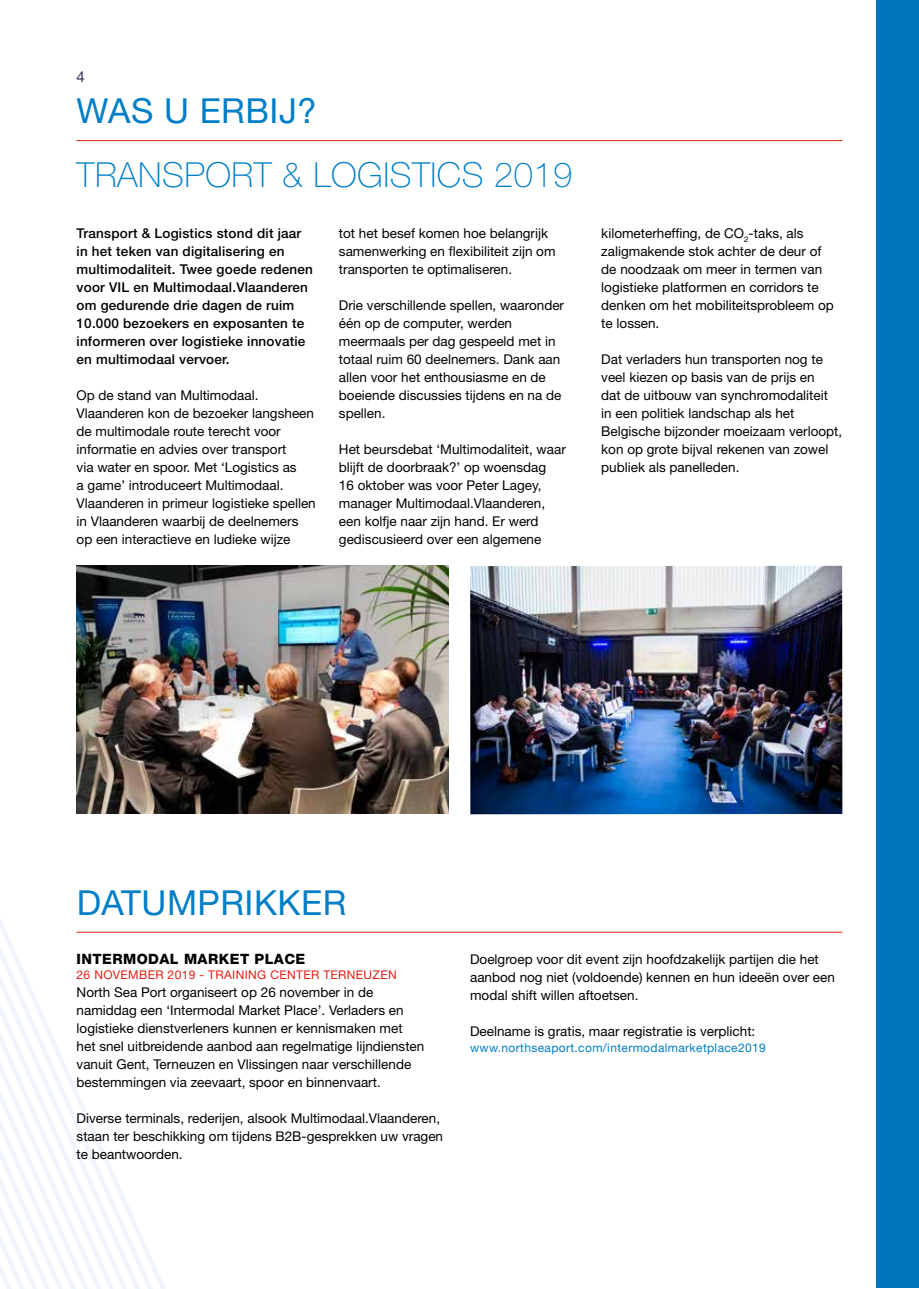
<style>
.page{position:relative;width:919px;height:1289px;background:#fff}
.page>*{position:absolute;margin:0;border:0;box-sizing:border-box;transform-origin:0 0}
.t1{font:100 34.5px "Helvetica Neue LT Std";letter-spacing:.015em;color:#007ec7}
.t2{font:34.5px "Helvetica Neue LT Std";letter-spacing:.015em;color:#007ec7}
.t3{font:15px "Helvetica Neue LT Std";color:#32285b}
.t4{font:800 14.25px "Helvetica Neue LT Std";letter-spacing:.03em;color:#000}
.t5{font:13.5px/18px "Helvetica Neue LT Std";color:#000}
.t6{font:500 13.5px/18px "Helvetica Neue LT Std";letter-spacing:.015em;color:#000}
.t7{font:12px "Helvetica Neue LT Std";letter-spacing:.03em;color:#007ec7}
.t8{font:12px "Helvetica Neue LT Std";letter-spacing:.03em;color:#e41f13}
</style>
<div class="page">
<svg style="left:0;top:918px;width:348px;height:371px"></svg>
<div style="left:876px;top:0;width:42px;height:1287px;background:#0076be"></div>
<hr style="left:77px;top:140px;width:765px;height:1px;background:#e41f13">
<img style="left:470px;top:566px;width:372px;height:248px">
<img style="left:77px;top:566px;width:372px;height:248px">
<hr style="left:77px;top:932px;width:765px;height:1px;background:#e41f13">
<p class="t3" style="left:77px;top:68px;width:10px">4</p>
<h1 class="t2" style="left:77px;top:90px;width:241px">WAS U ERBIJ?</h1>
<h1 class="t1" style="left:77px;top:155px;width:497px">TRANSPORT &amp; LOGISTICS 2019</h1>
<p class="t6" style="left:77px;top:224px;width:238px">Transport &amp; Logistics stond dit jaar in het teken van digitalisering en multimodaliteit. Twee goede redenen voor VIL en Multimodaal.Vlaanderen om gedurende drie dagen de ruim 10.000 bezoekers en exposanten te informeren over logistieke innovatie en multimodaal vervoer.</p>
<p class="t5" style="left:77px;top:386px;width:241px">Op de stand van Multimodaal.<br>Vlaanderen kon de bezoeker langsheen de multimodale route terecht voor informatie en advies over transport<br>via water en spoor. Met ‘Logistics as<br>a game’ introduceert Multimodaal.<br>Vlaanderen in primeur logistieke spellen in Vlaanderen waarbij de deelnemers op een interactieve en ludieke wijze</p>
<p class="t5" style="left:339px;top:224px;width:218px">tot het besef komen hoe belangrijk samenwerking en flexibiliteit zijn om transporten te optimaliseren.</p>
<p class="t5" style="left:339px;top:296px;width:227px">Drie verschillende spellen, waaronder één op de computer, werden meermaals per dag gespeeld met in totaal ruim 60 deelnemers. Dank aan allen voor het enthousiasme en de boeiende discussies tijdens en na de spellen.</p>
<p class="t5" style="left:339px;top:440px;width:228px">Het beursdebat ‘Multimodaliteit, waar blijft de doorbraak?’ op woensdag<br>16 oktober was voor Peter Lagey, manager Multimodaal.Vlaanderen, een kolfje naar zijn hand. Er werd gediscusieerd over een algemene</p>
<p class="t5" style="left:601px;top:224px;width:234px">kilometerheffing, de CO<sub>2</sub>-taks, als zaligmakende stok achter de deur of de noodzaak om meer in termen van logistieke platformen en corridors te denken om het mobiliteitsprobleem op te lossen.</p>
<p class="t5" style="left:601px;top:350px;width:242px">Dat verladers hun transporten nog te veel kiezen op basis van de prijs en<br>dat de uitbouw van synchromodaliteit<br>in een politiek landschap als het Belgische bijzonder moeizaam verloopt, kon op grote bijval rekenen van zowel publiek als panelleden.</p>
<h1 class="t2" style="left:77px;top:882px;width:271px">DATUMPRIKKER</h1>
<p class="t4" style="left:77px;top:950px;width:230px">INTERMODAL MARKET PLACE</p>
<p class="t8" style="left:77px;top:967px;width:321px">26 NOVEMBER 2019 - TRAINING CENTER TERNEUZEN</p>
<p class="t5" style="left:77px;top:983px;width:349px">North Sea Port organiseert op 26 november in de namiddag een ‘Intermodal Market Place’. Verladers en logistieke dienstverleners kunnen er kennismaken met het snel uitbreidende aanbod aan regelmatige lijndiensten vanuit Gent, Terneuzen en Vlissingen naar verschillende bestemmingen via zeevaart, spoor en binnenvaart.</p>
<p class="t5" style="left:77px;top:1109px;width:368px">Diverse terminals, rederijen, alsook Multimodaal.Vlaanderen, staan ter beschikking om tijdens B2B-gesprekken uw vragen te beantwoorden.</p>
<p class="t5" style="left:470px;top:950px;width:366px">Doelgroep voor dit event zijn hoofdzakelijk partijen die het aanbod nog niet (voldoende) kennen en hun ideeën over een modal shift willen aftoetsen.</p>
<p class="t5" style="left:470px;top:1022px;width:287px">Deelname is gratis, maar registratie is verplicht:</p>
<p class="t7" style="left:470px;top:1040px;width:297px">www.northseaport.com/intermodalmarketplace2019</p>
</div>
